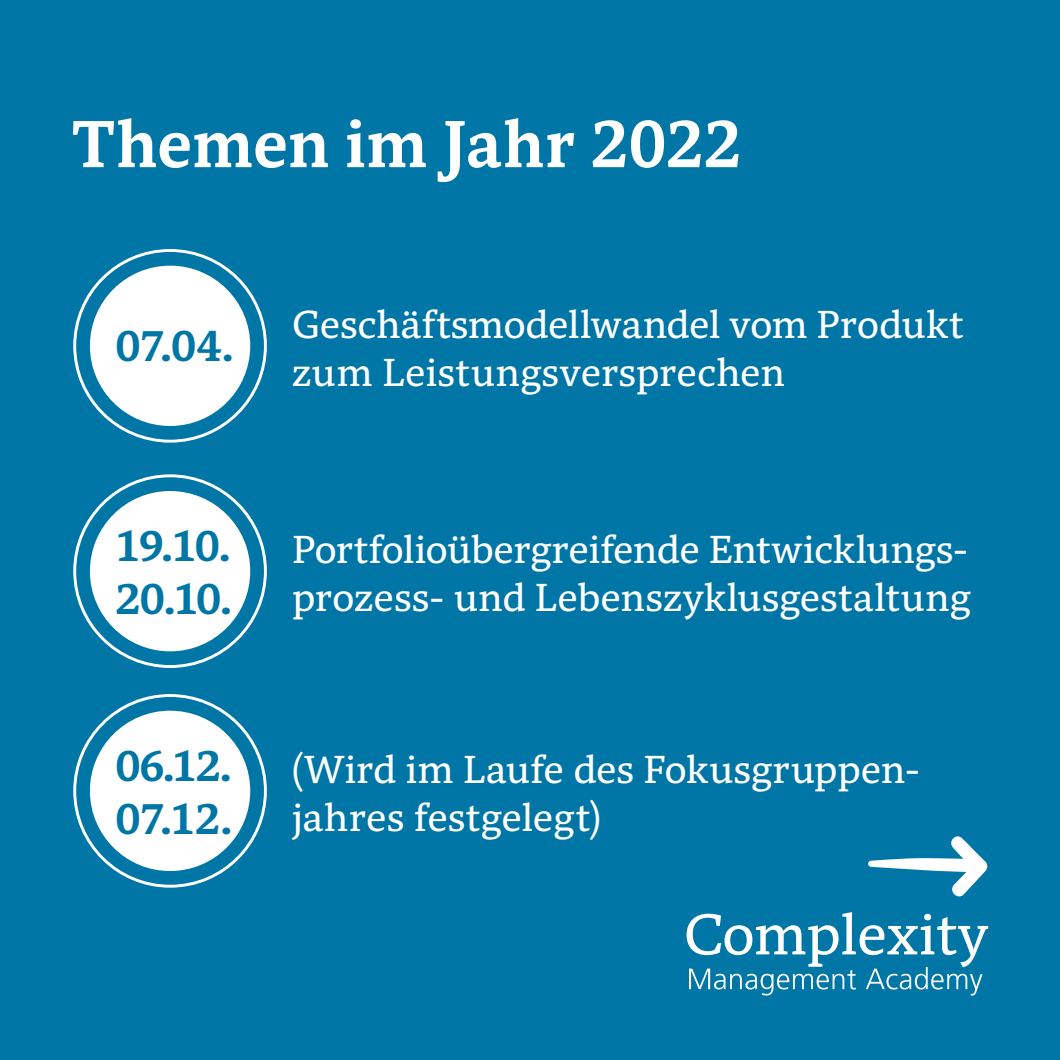
<style>
.page{position:relative;width:1060px;height:1060px;background:#0076a7}
.page>*{position:absolute;margin:0;border:0;box-sizing:border-box;transform-origin:0 0}
.t1{font:500 68px "Mundo Serif";letter-spacing:.005em;color:#fff;scale:.96 1}
.t2{font:500 44px "Mundo Serif";letter-spacing:-.02em;color:#0076a7}
.t3{font:40px/48px "Mundo Serif";color:#fff}
</style>
<div class="page">
<div style="left:90px;top:266px;width:160px;height:160px;background:#fff;border-radius:50%"></div>
<svg style="left:868px;top:836px;width:120px;height:61px"></svg>
<svg style="left:687px;top:912px;width:301px;height:84px"></svg>
<div style="left:90px;top:491px;width:160px;height:160px;background:#fff;border-radius:50%"></div>
<div style="left:90px;top:711px;width:160px;height:160px;background:#fff;border-radius:50%"></div>
<p class="t1" style="left:72px;top:96px;width:698px">Themen im Jahr 2022</p>
<p class="t2" style="left:115px;top:315px;width:120px">07.04.</p>
<p class="t2" style="left:115px;top:515px;width:117px">19.10.</p>
<p class="t2" style="left:115px;top:568px;width:118px">20.10.</p>
<p class="t2" style="left:115px;top:735px;width:118px">06.12.</p>
<p class="t2" style="left:115px;top:788px;width:118px">07.12.</p>
<p class="t3" style="left:292px;top:298px;width:673px">Geschäftsmodellwandel vom Produkt zum Leistungsversprechen</p>
<p class="t3" style="left:292px;top:524px;width:680px">Portfolioübergreifende Entwicklungs&shy;prozess- und Lebenszyklusgestaltung</p>
<p class="t3" style="left:292px;top:743px;width:630px">(Wird im Laufe des Fokusgruppen&shy;jahres festgelegt)</p>
</div>
